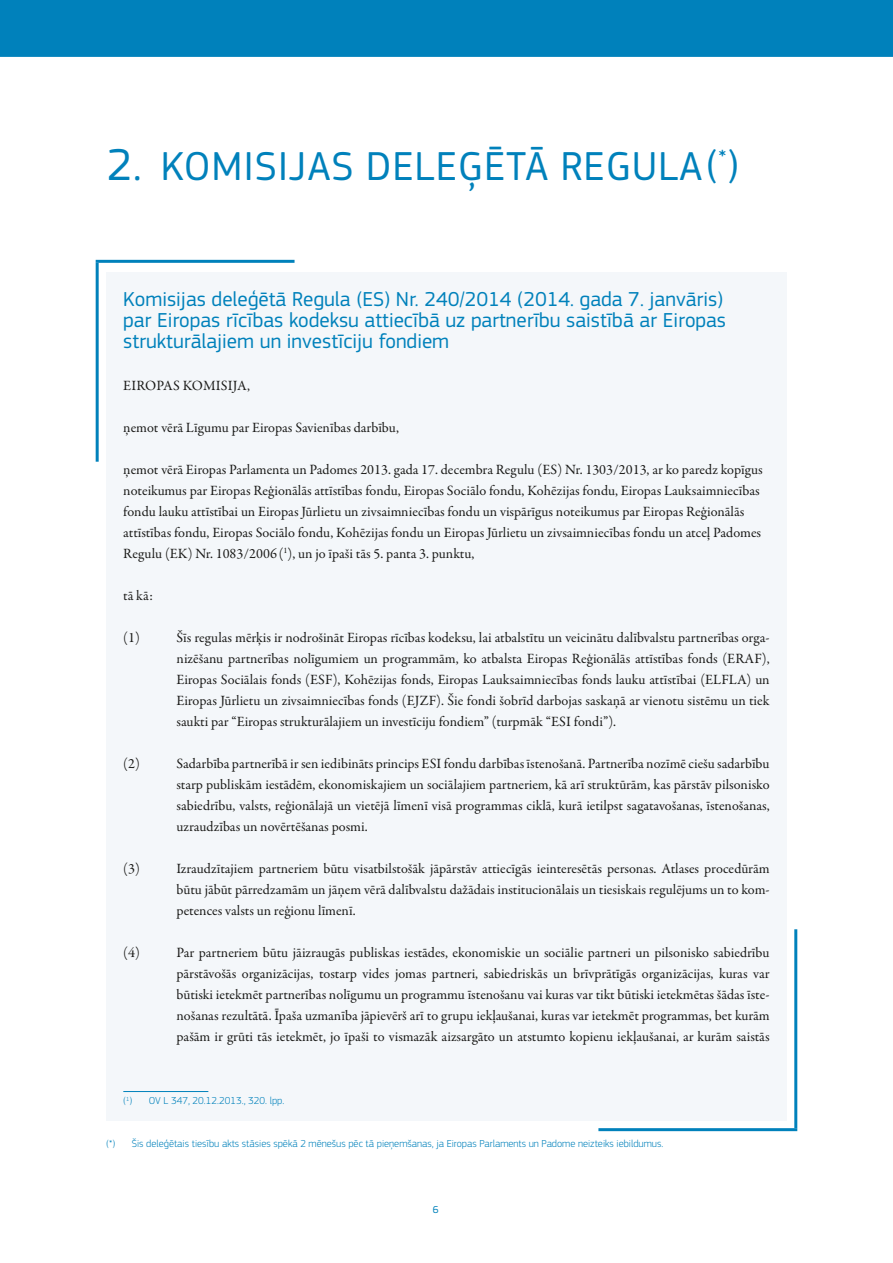
<style>
.page{position:relative;width:893px;height:1263px;background:#fff}
.page>*{position:absolute;margin:0;border:0;box-sizing:border-box;transform-origin:0 0}
.t1{font:42px "EC Square Sans Pro";letter-spacing:.02em;color:#0081bb}
.Heading_2{font:21px/21px "EC Square Sans Pro";color:#0081bb}
.body_reglement_bulle{font:14.25px/21px "Garamond Premr Pro";color:#1a1a18;text-align:justify}
.body_reglement{font:14.25px/21px "Garamond Premr Pro";color:#1a1a18}
.Footnote{font:300 10.5px "EC Square Sans Pro";color:#0081bb}
.t2{font:10.5px "EC Square Sans Pro";color:#0081bb}
.s1{font-size:46.5px}
</style>
<div class="page">
<div style="left:0;top:0;width:893px;height:57px;background:#0081bb"></div>
<hr style="left:96px;top:263px;width:3px;height:199px;background:#0081bb">
<hr style="left:96px;top:260px;width:199px;height:3px;background:#0081bb">
<hr style="left:794px;top:929px;width:3px;height:199px;background:#0081bb">
<hr style="left:598px;top:1128px;width:199px;height:3px;background:#0081bb">
<div style="left:106px;top:272px;width:681px;height:849px;background:#f4f7fa"></div>
<hr style="left:123px;top:1091px;width:85px;height:1px;background:#0081bb">
<p class="t1" style="left:107px;top:142px;width:634px"><span class="s1">2.</span> KOMISIJAS DELEĢĒTĀ REGULA(<sup>*</sup>)</p>
<p class="Heading_2" style="left:123px;top:289px;width:604px">Komisijas deleģētā Regula (ES) Nr. 240/2014 (2014. gada 7. janvāris) par Eiropas rīcības kodeksu attiecībā uz partnerību saistībā ar Eiropas strukturālajiem un investīciju fondiem</p>
<p class="body_reglement" style="left:123px;top:375px;width:128px">EIROPAS KOMISIJA,</p>
<p class="body_reglement" style="left:123px;top:417px;width:277px">ņemot vērā Līgumu par Eiropas Savienības darbību,</p>
<p class="body_reglement" style="left:123px;top:459px;width:641px">ņemot vērā Eiropas Parlamenta un Padomes 2013. gada 17. decembra Regulu (ES) Nr. 1303/2013, ar ko paredz kopīgus noteikumus par Eiropas Reģionālās attīstības fondu, Eiropas Sociālo fondu, Kohēzijas fondu, Eiropas Lauksaimniecības fondu lauku attīstībai un Eiropas Jūrlietu un zivsaimniecības fondu un vispārīgus noteikumus par Eiropas Reģionālās attīstības fondu, Eiropas Sociālo fondu, Kohēzijas fondu un Eiropas Jūrlietu un zivsaimniecības fondu un atceļ Padomes Regulu (EK) Nr. 1083/2006 (<sup>1</sup>), un jo īpaši tās 5. panta 3. punktu,</p>
<p class="body_reglement" style="left:123px;top:585px;width:31px">tā kā:</p>
<p class="body_reglement_bulle" style="left:123px;top:627px;width:18px">(1)</p>
<p class="body_reglement_bulle" style="left:176px;top:627px;width:595px">Šīs regulas mērķis ir nodrošināt Eiropas rīcības kodeksu, lai atbalstītu un veicinātu dalībvalstu partnerības orga&shy;nizēšanu partnerības nolīgumiem un programmām, ko atbalsta Eiropas Reģionālās attīstības fonds (ERAF), Eiropas Sociālais fonds (ESF), Kohēzijas fonds, Eiropas Lauksaimniecības fonds lauku attīstībai (ELFLA) un Eiropas Jūrlietu un zivsaimniecības fonds (EJZF). Šie fondi šobrīd darbojas saskaņā ar vienotu sistēmu un tiek saukti par “Eiropas strukturālajiem un investīciju fondiem” (turpmāk “ESI fondi”).</p>
<p class="body_reglement_bulle" style="left:123px;top:753px;width:18px">(2)</p>
<p class="body_reglement_bulle" style="left:176px;top:753px;width:595px">Sadarbība partnerībā ir sen iedibināts princips ESI fondu darbības īstenošanā. Partnerība nozīmē ciešu sadarbību starp publiskām iestādēm, ekonomiskajiem un sociālajiem partneriem, kā arī struktūrām, kas pārstāv pilsonisko sabiedrību, valsts, reģionālajā un vietējā līmenī visā programmas ciklā, kurā ietilpst sagatavošanas, īstenošanas, uzraudzības un novērtēšanas posmi.</p>
<p class="body_reglement_bulle" style="left:123px;top:858px;width:18px">(3)</p>
<p class="body_reglement_bulle" style="left:176px;top:858px;width:595px">Izraudzītajiem partneriem būtu visatbilstošāk jāpārstāv attiecīgās ieinteresētās personas. Atlases procedūrām būtu jābūt pārredzamām un jāņem vērā dalībvalstu dažādais institucionālais un tiesiskais regulējums un to kom&shy;petences valsts un reģionu līmenī.</p>
<p class="body_reglement_bulle" style="left:123px;top:942px;width:18px">(4)</p>
<p class="body_reglement_bulle" style="left:176px;top:942px;width:595px">Par partneriem būtu jāizraugās publiskas iestādes, ekonomiskie un sociālie partneri un pilsonisko sabiedrību pārstāvošās organizācijas, tostarp vides jomas partneri, sabiedriskās un brīvprātīgās organizācijas, kuras var būtiski ietekmēt partnerības nolīgumu un programmu īstenošanu vai kuras var tikt būtiski ietekmētas šādas īste&shy;nošanas rezultātā. Īpaša uzmanība jāpievērš arī to grupu iekļaušanai, kuras var ietekmēt programmas, bet kurām pašām ir grūti tās ietekmēt, jo īpaši to vismazāk aizsargāto un atstumto kopienu iekļaušanai, ar kurām saistās</p>
<p class="Footnote" style="left:123px;top:1094px;width:163px">(<sup>1</sup>) OV L 347, 20.12.2013., 320. lpp.</p>
<p class="Footnote" style="left:106px;top:1137px;width:10px">(*)</p>
<p class="Footnote" style="left:132px;top:1137px;width:533px">Šis deleģētais tiesību akts stāsies spēkā 2 mēnešus pēc tā pieņemšanas, ja Eiropas Parlaments un Padome neizteiks iebildumus.</p>
<p class="t2" style="left:433px;top:1203px;width:7px">6</p>
</div>
